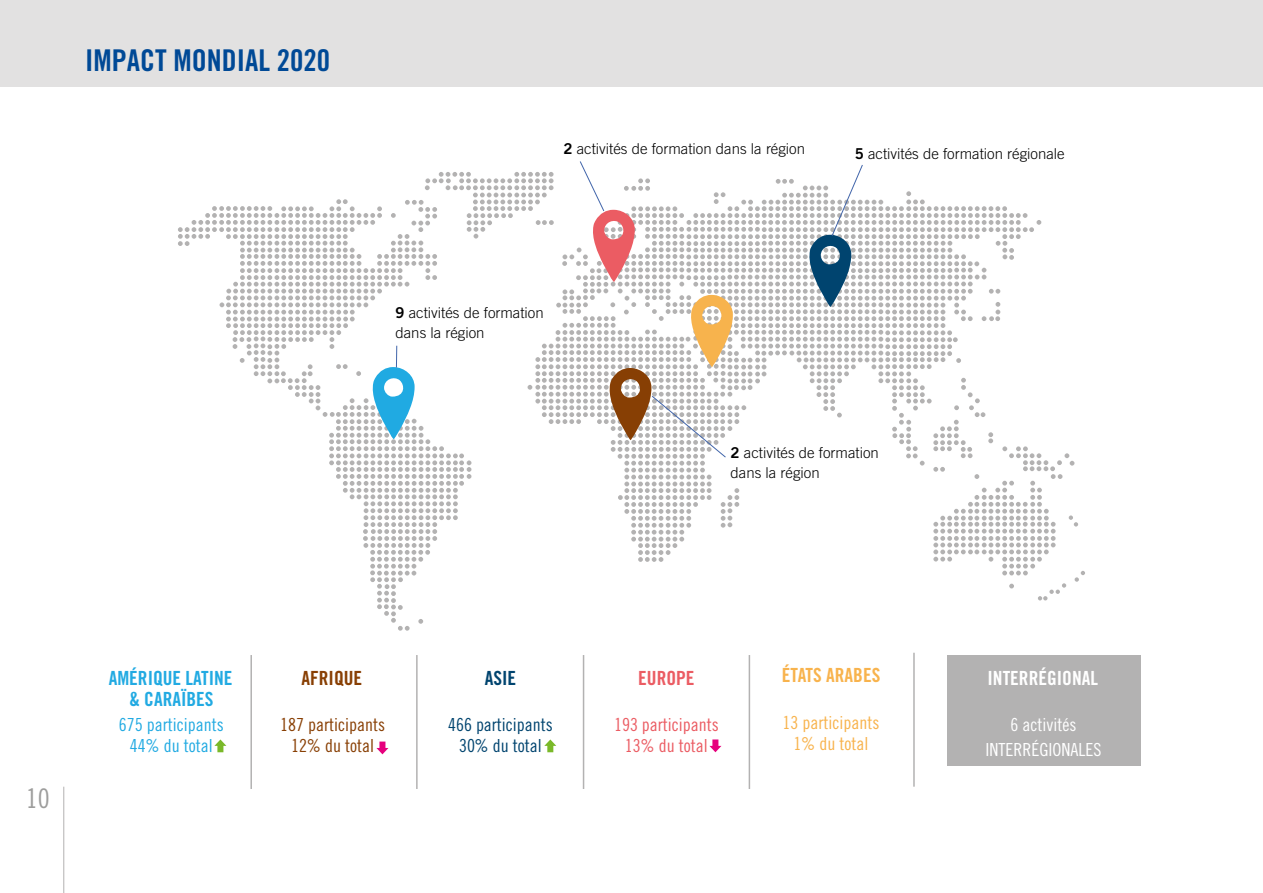
<style>
.page{position:relative;width:1263px;height:893px;background:#fff}
.page>*{position:absolute;margin:0;border:0;box-sizing:border-box;transform-origin:0 0}
.t1{font:30px "Trade Gothic Bold Cond Twenty";color:#004996}
.t2{font:27px "Trade Gothic Cond Eighteen";color:#9d9d9c}
.t3{font:19.5px/21px "Trade Gothic Bold Cond Twenty";color:#22aae2;text-align:center}
.t4{font:19.5px "Trade Gothic Bold Cond Twenty";color:#fff}
.t5{font:19.5px "Trade Gothic Bold Cond Twenty";color:#f8b34d}
.t6{font:19.5px "Trade Gothic Bold Cond Twenty";color:#883f04}
.t7{font:19.5px "Trade Gothic Bold Cond Twenty";color:#eb5c63}
.t8{font:19.5px "Trade Gothic Bold Cond Twenty";color:#00446f}
.t9{font:18px/25.2px "Trade Gothic Cond Eighteen";color:#fff;text-align:center}
.t10{font:18px/21px "Trade Gothic Cond Eighteen";color:#883f04;text-align:center}
.t11{font:18px/21px "Trade Gothic Cond Eighteen";color:#22aae2;text-align:center}
.t12{font:18px/21px "Trade Gothic Cond Eighteen";color:#00446f;text-align:center}
.t13{font:18px/21px "Trade Gothic Cond Eighteen";color:#eb5c63;text-align:center}
.t14{font:18px/21px "Trade Gothic Cond Eighteen";color:#f8b34d;text-align:center}
.t15{font:300 15px/19.5px "Trade Gothic";color:#000}
.s1{font-family:"Trade Gothic Bold Two";font-weight:400}
</style>
<div class="page">
<hr style="left:63px;top:787px;width:1px;height:106px;background:#b3b2b2">
<div style="left:0;top:0;width:1263px;height:87px;background:#e2e1e1"></div>
<div style="left:946px;top:655px;width:194px;height:111px;background:#b3b2b2"></div>
<hr style="left:250px;top:655px;width:2px;height:134px;background:#b3b2b2">
<hr style="left:416px;top:655px;width:2px;height:134px;background:#b3b2b2">
<hr style="left:583px;top:655px;width:1px;height:134px;background:#b3b2b2">
<hr style="left:749px;top:655px;width:1px;height:134px;background:#b3b2b2">
<svg style="left:178px;top:161px;width:907px;height:470px"></svg>
<svg style="left:376px;top:742px;width:12px;height:12px"></svg>
<svg style="left:544px;top:739px;width:12px;height:13px"></svg>
<svg style="left:214px;top:739px;width:12px;height:13px"></svg>
<svg style="left:709px;top:739px;width:12px;height:13px"></svg>
<hr style="left:913px;top:653px;width:2px;height:134px;background:#b3b2b2">
<h1 class="t1" style="left:85px;top:42px;width:246px">IMPACT MONDIAL 2020</h1>
<p class="t15" style="left:563px;top:138px;width:243px"><span class="s1">2</span> activités de formation dans la région</p>
<p class="t15" style="left:855px;top:144px;width:211px"><span class="s1">5</span> activités de formation régionale</p>
<p class="t15" style="left:395px;top:303px;width:150px"><span class="s1">9</span> activités de formation dans la région</p>
<p class="t15" style="left:730px;top:443px;width:150px"><span class="s1">2</span> activités de formation dans la région</p>
<h2 class="t2" style="left:26px;top:782px;width:25px">10</h2>
<h3 class="t3" style="left:109px;top:667px;width:125px">AMÉRIQUE LATINE &amp; CARAÏBES</h3>
<p class="t11" style="left:119px;top:714px;width:106px">675 participants<br>44% du total</p>
<h3 class="t6" style="left:302px;top:666px;width:62px">AFRIQUE</h3>
<p class="t10" style="left:280px;top:714px;width:106px">187 participants<br>12% du total</p>
<h3 class="t8" style="left:485px;top:666px;width:33px">ASIE</h3>
<p class="t12" style="left:448px;top:714px;width:106px">466 participants<br>30% du total</p>
<h3 class="t7" style="left:638px;top:666px;width:58px">EUROPE</h3>
<p class="t13" style="left:614px;top:714px;width:106px">193 participants<br>13% du total</p>
<h3 class="t5" style="left:782px;top:663px;width:100px">ÉTATS ARABES</h3>
<p class="t14" style="left:782px;top:711px;width:98px">13 participants<br>1% du total</p>
<h3 class="t4" style="left:987px;top:666px;width:112px">INTERRÉGIONAL</h3>
<p class="t9" style="left:985px;top:712px;width:117px">6 activités<br>INTERRÉGIONALES</p>
</div>
